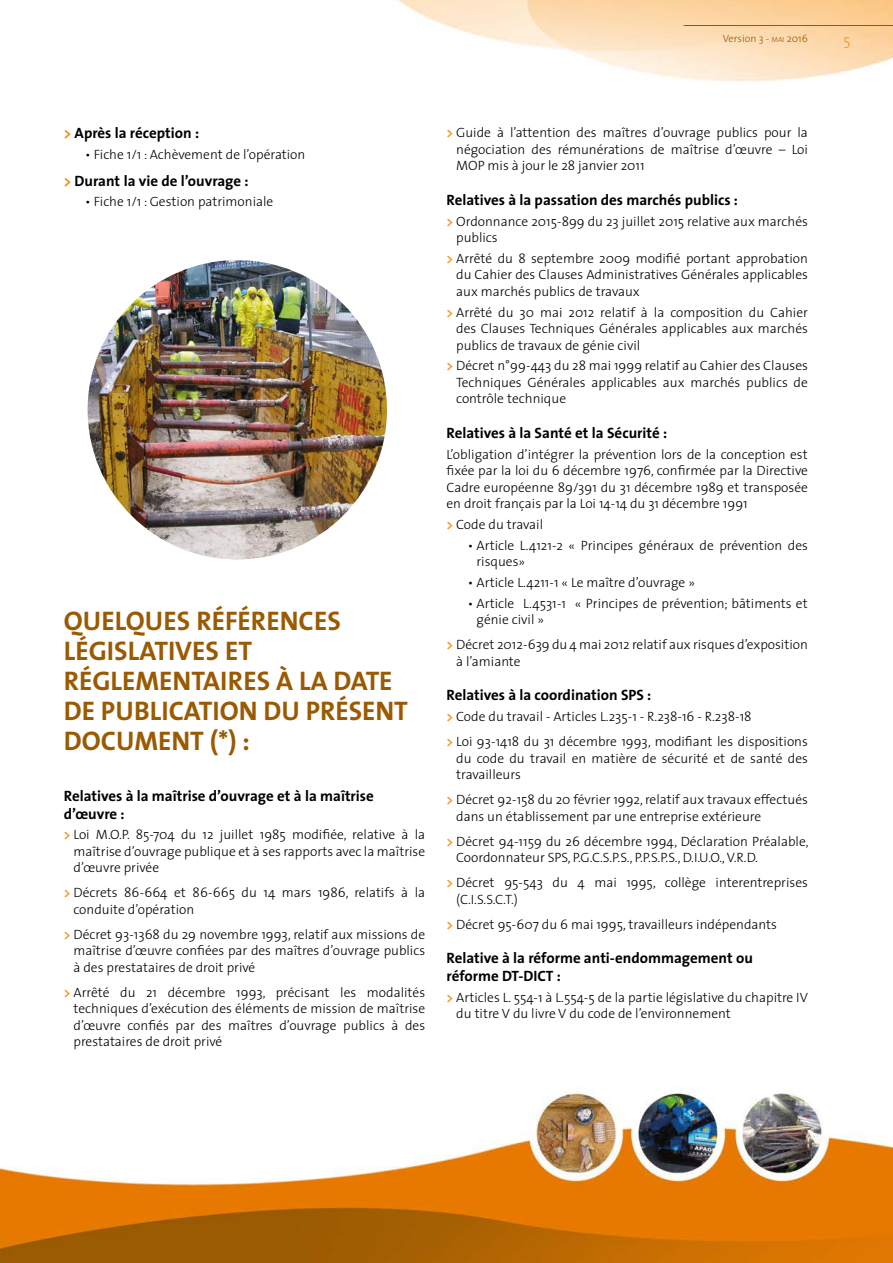
<style>
.page{position:relative;width:893px;height:1263px;background:#fff}
.page>*{position:absolute;margin:0;border:0;box-sizing:border-box;transform-origin:0 0}
.t1{font:700 27px/30px "The Sans";color:#9a5a02}
.t2{font:700 15px/18px "The Sans";color:#000}
.t3{font:300 15px "The Sans";color:#f39118}
.t4{font:300 13.5px/16.5px "The Sans";color:#000}
.t5{font:300 10.5px "The Sans";color:#9a5a02}
.s1{font-size:7.35px}
.s2{color:#f39118}
.s3{font-weight:600;color:#f39118}
</style>
<div class="page">
<img style="left:0;top:0;width:893px;height:1263px">
<hr style="left:684px;top:25px;width:209px;height:1px;background:#9a5a02">
<img style="left:88px;top:260px;width:299px;height:299px;border-radius:150px">
<p class="t5" style="left:723px;top:29px;width:87px">Version 3 - <span class="s1">mai</span> 2016</p>
<p class="t3" style="left:843px;top:28px;width:9px">5</p>
<p class="t2" style="left:64px;top:124px;width:137px"><span class="s2">&gt;</span> Après la réception :</p>
<p class="t4" style="left:85px;top:146px;width:222px">• Fiche 1/1 : Achèvement de l’opération</p>
<p class="t2" style="left:64px;top:171px;width:186px"><span class="s2">&gt;</span> Durant la vie de l’ouvrage :</p>
<p class="t4" style="left:85px;top:193px;width:190px">• Fiche 1/1 : Gestion patrimoniale</p>
<h1 class="t1" style="left:64px;top:605px;width:346px">QUELQUES RÉFÉRENCES<br>LÉGISLATIVES ET<br>RÉGLEMENTAIRES À LA DATE<br>DE PUBLICATION DU PRÉSENT<br>DOCUMENT (*) :</h1>
<p class="t2" style="left:64px;top:786px;width:312px">Relatives à la maîtrise d’ouvrage et à la maîtrise d’œuvre :</p>
<p class="t4" style="left:73px;top:826px;width:353px;text-align:justify;text-indent:-10px"><span class="s3">&gt;</span> Loi M.O.P. 85-704 du 12 juillet 1985 modifiée, relative à la maîtrise d’ouvrage publique et à ses rapports avec la maîtrise d’œuvre privée</p>
<p class="t4" style="left:73px;top:884px;width:353px;text-indent:-10px"><span class="s3">&gt;</span> Décrets 86-664 et 86-665 du 14 mars 1986, relatifs à la conduite d’opération</p>
<p class="t4" style="left:73px;top:925px;width:353px;text-align:justify;text-indent:-10px"><span class="s3">&gt;</span> Décret 93-1368 du 29 novembre 1993, relatif aux missions de maîtrise d’œuvre confiées par des maîtres d’ouvrage publics à des prestataires de droit privé</p>
<p class="t4" style="left:73px;top:983px;width:353px;text-align:justify;text-indent:-10px"><span class="s3">&gt;</span> Arrêté du 21 décembre 1993, précisant les modalités techniques d’exécution des éléments de mission de maîtrise d’œuvre confiés par des maîtres d’ouvrage publics à des prestataires de droit privé</p>
<p class="t4" style="left:456px;top:124px;width:353px;text-align:justify;text-indent:-10px"><span class="s3">&gt;</span> Guide à l’attention des maîtres d’ouvrage publics pour la négociation des rémunérations de maîtrise d’œuvre – Loi MOP mis à jour le 28 janvier 2011</p>
<p class="t2" style="left:446px;top:191px;width:293px">Relatives à la passation des marchés publics :</p>
<p class="t4" style="left:456px;top:212px;width:353px;text-indent:-10px"><span class="s3">&gt;</span> Ordonnance 2015-899 du 23 juillet 2015 relative aux marchés publics</p>
<p class="t4" style="left:456px;top:250px;width:353px;text-align:justify;text-indent:-10px"><span class="s3">&gt;</span> Arrêté du 8 septembre 2009 modifié portant approbation du Cahier des Clauses Administratives Générales applicables aux marchés publics de travaux</p>
<p class="t4" style="left:456px;top:303px;width:353px;text-align:justify;text-indent:-10px"><span class="s3">&gt;</span> Arrêté du 30 mai 2012 relatif à la composition du Cahier des Clauses Techniques Générales applicables aux marchés publics de travaux de génie civil</p>
<p class="t4" style="left:456px;top:357px;width:353px;text-align:justify;text-indent:-10px"><span class="s3">&gt;</span> Décret n°99-443 du 28 mai 1999 relatif au Cahier des Clauses Techniques Générales applicables aux marchés publics de contrôle technique</p>
<p class="t2" style="left:446px;top:424px;width:222px">Relatives à la Santé et la Sécurité :</p>
<p class="t4" style="left:446px;top:445px;width:363px;text-align:justify">L’obligation d’intégrer la prévention lors de la conception est fixée par la loi du 6 décembre 1976, confirmée par la Directive Cadre européenne 89/391 du 31 décembre 1989 et transposée en droit français par la Loi 14-14 du 31 décembre 1991</p>
<p class="t4" style="left:446px;top:516px;width:98px"><span class="s3">&gt;</span> Code du travail</p>
<p class="t4" style="left:476px;top:536px;width:333px;text-indent:-9px">• Article L.4121-2 « Principes généraux de prévention des risques»</p>
<p class="t4" style="left:468px;top:574px;width:229px">• Article L.4211-1 « Le maître d’ouvrage »</p>
<p class="t4" style="left:476px;top:594px;width:333px;text-indent:-9px">• Article L.4531-1 « Principes de prévention; bâtiments et génie civil »</p>
<p class="t4" style="left:456px;top:636px;width:353px;text-indent:-10px"><span class="s3">&gt;</span> Décret 2012-639 du 4 mai 2012 relatif aux risques d’exposition à l’amiante</p>
<p class="t2" style="left:446px;top:686px;width:206px">Relatives à la coordination SPS :</p>
<p class="t4" style="left:446px;top:703px;width:363px;line-height:25px"><span class="s3">&gt;</span> Code du travail - Articles L.235-1 - R.238-16 - R.238-18<br><span class="s3">&gt;</span> Loi 93-1418 du 31 décembre 1993, modifiant les dispositions</p>
<p class="t4" style="left:456px;top:749px;width:353px">du code du travail en matière de sécurité et de santé des travailleurs</p>
<p class="t4" style="left:456px;top:791px;width:353px;text-indent:-10px"><span class="s3">&gt;</span> Décret 92-158 du 20 février 1992, relatif aux travaux effectués dans un établissement par une entreprise extérieure</p>
<p class="t4" style="left:456px;top:832px;width:354px;text-indent:-10px"><span class="s3">&gt;</span> Décret 94-1159 du 26 décembre 1994, Déclaration Préalable,<br>Coordonnateur SPS, P.G.C.S.P.S., P.P.S.P.S., D.I.U.O., V.R.D.</p>
<p class="t4" style="left:456px;top:874px;width:353px;text-indent:-10px"><span class="s3">&gt;</span> Décret 95-543 du 4 mai 1995, collège interentreprises (C.I.S.S.C.T.)</p>
<p class="t4" style="left:446px;top:915px;width:332px"><span class="s3">&gt;</span> Décret 95-607 du 6 mai 1995, travailleurs indépendants</p>
<p class="t2" style="left:446px;top:949px;width:308px">Relative à la réforme anti-endommagement ou réforme DT-DICT :</p>
<p class="t4" style="left:456px;top:989px;width:353px;text-indent:-10px"><span class="s3">&gt;</span> Articles L. 554-1 à L.554-5 de la partie législative du chapitre IV du titre V du livre V du code de l’environnement</p>
</div>
